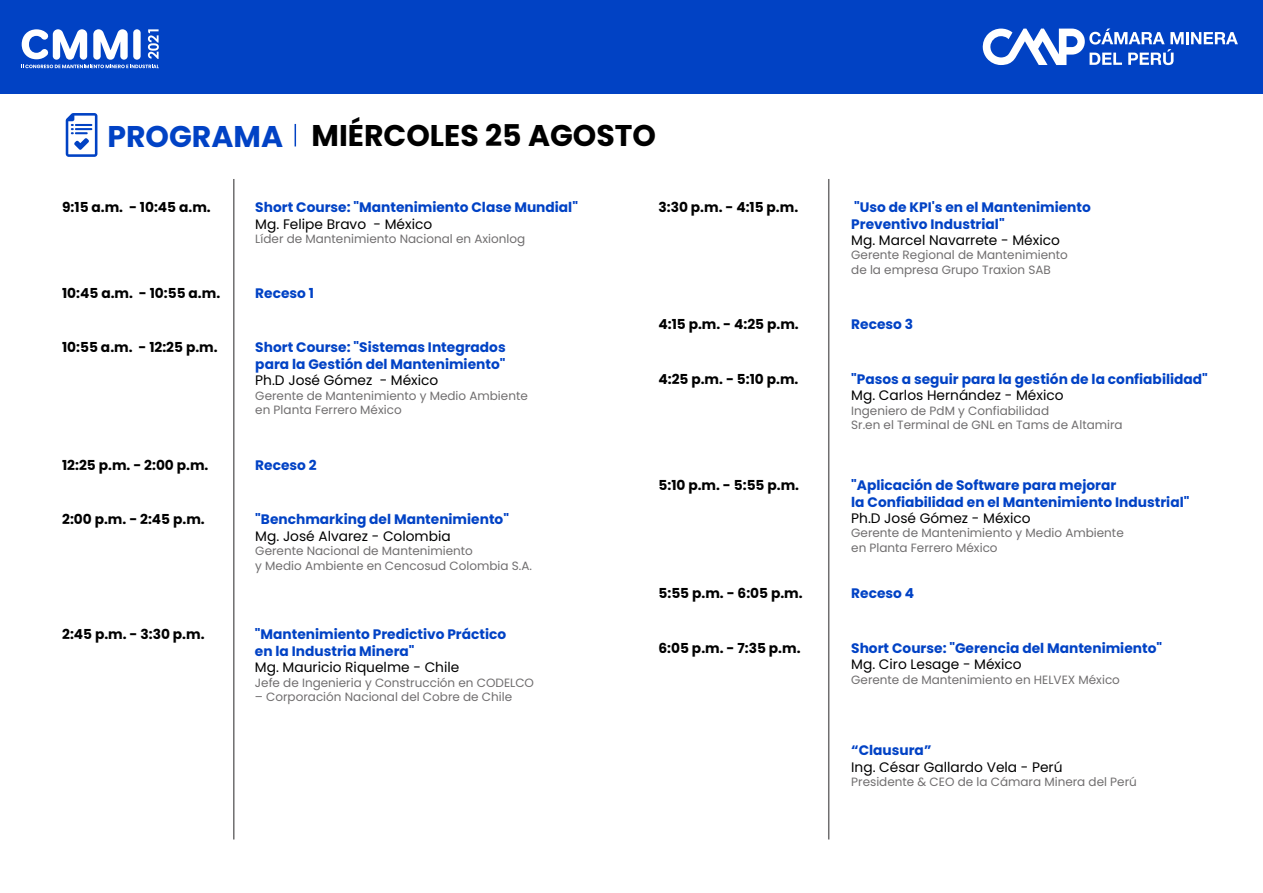
<style>
.page{position:relative;width:1263px;height:893px;background:#fff}
.page>*{position:absolute;margin:0;border:0;box-sizing:border-box;transform-origin:0 0}
.t1{font:700 30px "Poppins";color:#000}
.t2{font:700 13.8px/16.5px "Poppins";color:#0142c5}
.t3{font:700 13.8px "Poppins";color:#000}
.t4{font:13.8px "Poppins";color:#000}
.t5{font:12px/14.4px "Poppins";color:#706e6f}
.s1{color:#0142c5}
</style>
<div class="page">
<svg style="left:295px;top:124px;width:1px;height:22px"></svg>
<hr style="left:233px;top:179px;width:2px;height:660px;background:#6f6e6f">
<hr style="left:828px;top:179px;width:1px;height:660px;background:#6f6e6f">
<svg style="left:66px;top:113px;width:31px;height:44px"></svg>
<div style="left:0;top:0;width:1263px;height:94px;background:#0142c4"></div>
<svg style="left:982px;top:29px;width:256px;height:36px"></svg>
<svg style="left:21px;top:29px;width:138px;height:39px"></svg>
<h1 class="t1" style="left:107px;top:118px;width:550px"><span class="s1">PROGRAMA</span> MIÉRCOLES 25 AGOSTO</h1>
<p class="t3" style="left:62px;top:199px;width:150px">9:15 a.m. - 10:45 a.m.</p>
<p class="t2" style="left:255px;top:199px;width:324px">Short Course: "Mantenimiento Clase Mundial"</p>
<p class="t4" style="left:255px;top:216px;width:178px">Mg. Felipe Bravo - México</p>
<p class="t5" style="left:255px;top:232px;width:272px">Líder de Mantenimiento Nacional en Axionlog</p>
<p class="t3" style="left:62px;top:285px;width:160px">10:45 a.m. - 10:55 a.m.</p>
<p class="t2" style="left:255px;top:285px;width:60px">Receso 1</p>
<p class="t3" style="left:62px;top:339px;width:157px">10:55 a.m. - 12:25 p.m.</p>
<p class="t2" style="left:255px;top:339px;width:252px">Short Course: "Sistemas Integrados para la Gestión del Mantenimiento"</p>
<p class="t4" style="left:255px;top:372px;width:185px">Ph.D José Gómez - México</p>
<p class="t5" style="left:255px;top:388px;width:274px">Gerente de Mantenimiento y Medio Ambiente en Planta Ferrero México</p>
<p class="t3" style="left:62px;top:457px;width:148px">12:25 p.m. - 2:00 p.m.</p>
<p class="t2" style="left:255px;top:456px;width:63px">Receso 2</p>
<p class="t3" style="left:62px;top:512px;width:144px">2:00 p.m. - 2:45 p.m.</p>
<p class="t2" style="left:255px;top:511px;width:255px">"Benchmarking del Mantenimiento"</p>
<p class="t4" style="left:255px;top:528px;width:197px">Mg. José Alvarez - Colombia</p>
<p class="t5" style="left:255px;top:544px;width:278px">Gerente Nacional de Mantenimiento<br>y Medio Ambiente en Cencosud Colombia S.A.</p>
<p class="t3" style="left:62px;top:626px;width:144px">2:45 p.m. - 3:30 p.m.</p>
<p class="t2" style="left:255px;top:626px;width:253px">"Mantenimiento Predictivo Práctico en la Industria Minera"</p>
<p class="t4" style="left:255px;top:659px;width:206px">Mg. Mauricio Riquelme - Chile</p>
<p class="t5" style="left:255px;top:675px;width:281px">Jefe de Ingenieria y Construcción en CODELCO</p>
<p class="t5" style="left:255px;top:690px;width:259px">– Corporación Nacional del Cobre de Chile</p>
<p class="t3" style="left:658px;top:199px;width:141px">3:30 p.m. - 4:15 p.m.</p>
<p class="t2" style="left:851px;top:199px;width:241px">"Uso de KPI's en el Mantenimiento<br>Preventivo Industrial"</p>
<p class="t4" style="left:851px;top:232px;width:210px">Mg. Marcel Navarrete - México</p>
<p class="t5" style="left:851px;top:248px;width:218px">Gerente Regional de Mantenimiento de la empresa Grupo Traxion SAB</p>
<p class="t3" style="left:658px;top:316px;width:142px">4:15 p.m. - 4:25 p.m.</p>
<p class="t2" style="left:851px;top:316px;width:63px">Receso 3</p>
<p class="t3" style="left:658px;top:371px;width:141px">4:25 p.m. - 5:10 p.m.</p>
<p class="t2" style="left:851px;top:371px;width:358px">"Pasos a seguir para la gestión de la confiabilidad"</p>
<p class="t4" style="left:851px;top:387px;width:214px">Mg. Carlos Hernández - México</p>
<p class="t5" style="left:851px;top:403px;width:273px">Ingeniero de PdM y Confiabilidad<br>Sr.en el Terminal de GNL en Tams de Altamira</p>
<p class="t3" style="left:658px;top:477px;width:142px">5:10 p.m. - 5:55 p.m.</p>
<p class="t2" style="left:851px;top:477px;width:340px">"Aplicación de Software para mejorar<br>la Confiabilidad en el Mantenimiento Industrial"</p>
<p class="t4" style="left:851px;top:510px;width:181px">Ph.D José Gómez - México</p>
<p class="t5" style="left:851px;top:526px;width:274px">Gerente de Mantenimiento y Medio Ambiente en Planta Ferrero México</p>
<p class="t3" style="left:658px;top:585px;width:146px">5:55 p.m. - 6:05 p.m.</p>
<p class="t2" style="left:851px;top:585px;width:64px">Receso 4</p>
<p class="t3" style="left:658px;top:640px;width:144px">6:05 p.m. - 7:35 p.m.</p>
<p class="t2" style="left:851px;top:640px;width:312px">Short Course: "Gerencia del Mantenimiento"</p>
<p class="t4" style="left:851px;top:656px;width:172px">Mg. Ciro Lesage - México</p>
<p class="t5" style="left:851px;top:672px;width:270px">Gerente de Mantenimiento en HELVEX México</p>
<p class="t2" style="left:851px;top:742px;width:82px">“Clausura”</p>
<p class="t4" style="left:851px;top:759px;width:213px">Ing. César Gallardo Vela - Perú</p>
<p class="t5" style="left:851px;top:775px;width:287px">Presidente &amp; CEO de la Cámara Minera del Perú</p>
</div>
